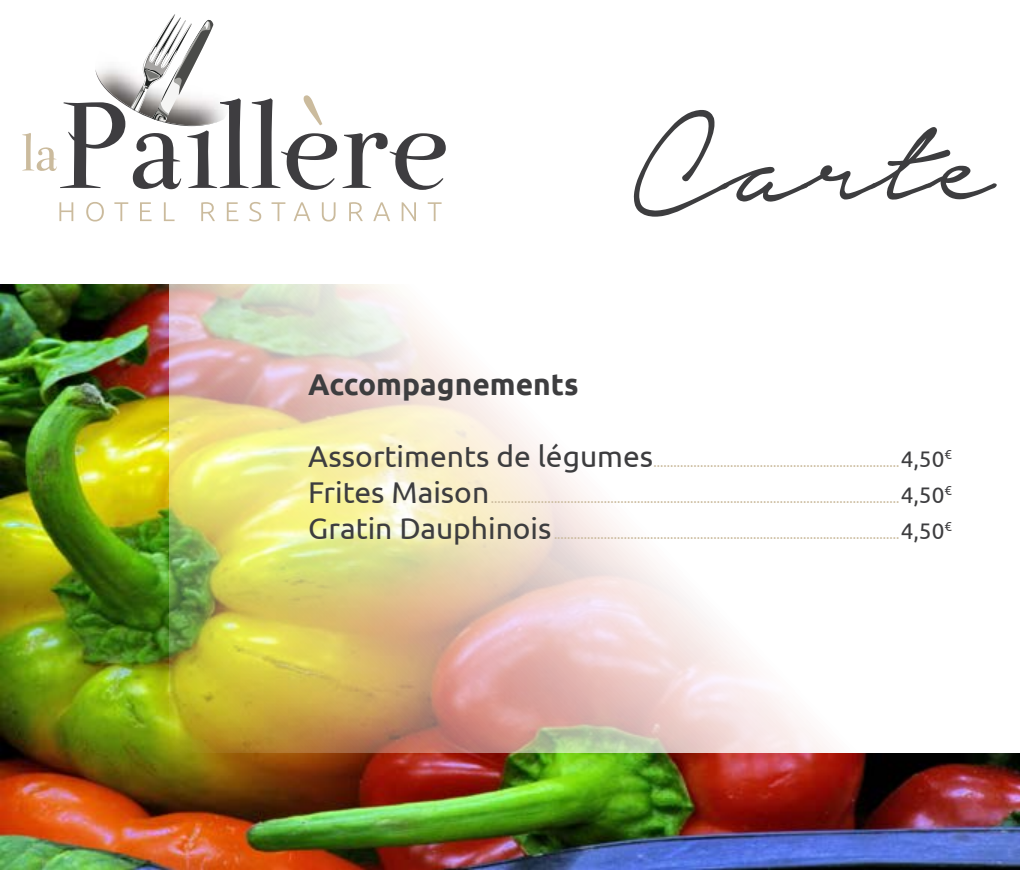
<style>
.page{position:relative;width:1020px;height:870px;background:#fff}
.page>*{position:absolute;margin:0;border:0;box-sizing:border-box;transform-origin:0 0}
.t1{font:182.55px "Notera Personal Use Only";color:#3d3d3f}
.t2{font:30px "Ubuntu";color:#3d3d3f}
.t3{font:700 30px "Ubuntu";color:#3d3d3f}
.t4{font:13.5px "Ubuntu";color:#caba9c}
.s1{font-size:22.5px;color:#3d3d3f}
</style>
<div class="page">
<img style="left:0;top:285px;width:1020px;height:585px">
<img style="left:169px;top:284px;width:850px;height:469px">
<svg style="left:343px;top:133px;width:103px;height:57px"></svg>
<svg style="left:59px;top:202px;width:14px;height:19px"></svg>
<svg style="left:86px;top:202px;width:18px;height:20px"></svg>
<svg style="left:114px;top:202px;width:14px;height:19px"></svg>
<svg style="left:140px;top:202px;width:12px;height:19px"></svg>
<svg style="left:164px;top:202px;width:11px;height:19px"></svg>
<svg style="left:201px;top:202px;width:14px;height:19px"></svg>
<svg style="left:227px;top:202px;width:11px;height:19px"></svg>
<svg style="left:249px;top:202px;width:12px;height:20px"></svg>
<svg style="left:272px;top:202px;width:13px;height:19px"></svg>
<svg style="left:294px;top:202px;width:16px;height:19px"></svg>
<svg style="left:322px;top:202px;width:14px;height:20px"></svg>
<svg style="left:349px;top:202px;width:14px;height:19px"></svg>
<svg style="left:373px;top:202px;width:17px;height:19px"></svg>
<svg style="left:402px;top:202px;width:14px;height:19px"></svg>
<svg style="left:428px;top:202px;width:14px;height:19px"></svg>
<svg style="left:22px;top:14px;width:315px;height:176px"></svg>
<h1 class="t1" style="left:633px;top:70px;width:361px">Carte</h1>
<h2 class="t3" style="left:308px;top:366px;width:272px">Accompagnements</h2>
<h2 class="t2" style="left:308px;top:438px;width:347px">Assortiments de légumes</h2>
<p class="t4" style="left:654px;top:454px;width:300px">..........................................................................<span class="s1">4,50</span><sup>€</sup></p>
<h2 class="t2" style="left:308px;top:474px;width:182px">Frites Maison</h2>
<p class="t4" style="left:491px;top:490px;width:462px">...........................................................................................................................<span class="s1">4,50</span><sup>€</sup></p>
<h2 class="t2" style="left:308px;top:510px;width:245px">Gratin Dauphinois</h2>
<p class="t4" style="left:554px;top:526px;width:399px">........................................................................................................<span class="s1">4,50</span><sup>€</sup></p>
</div>
